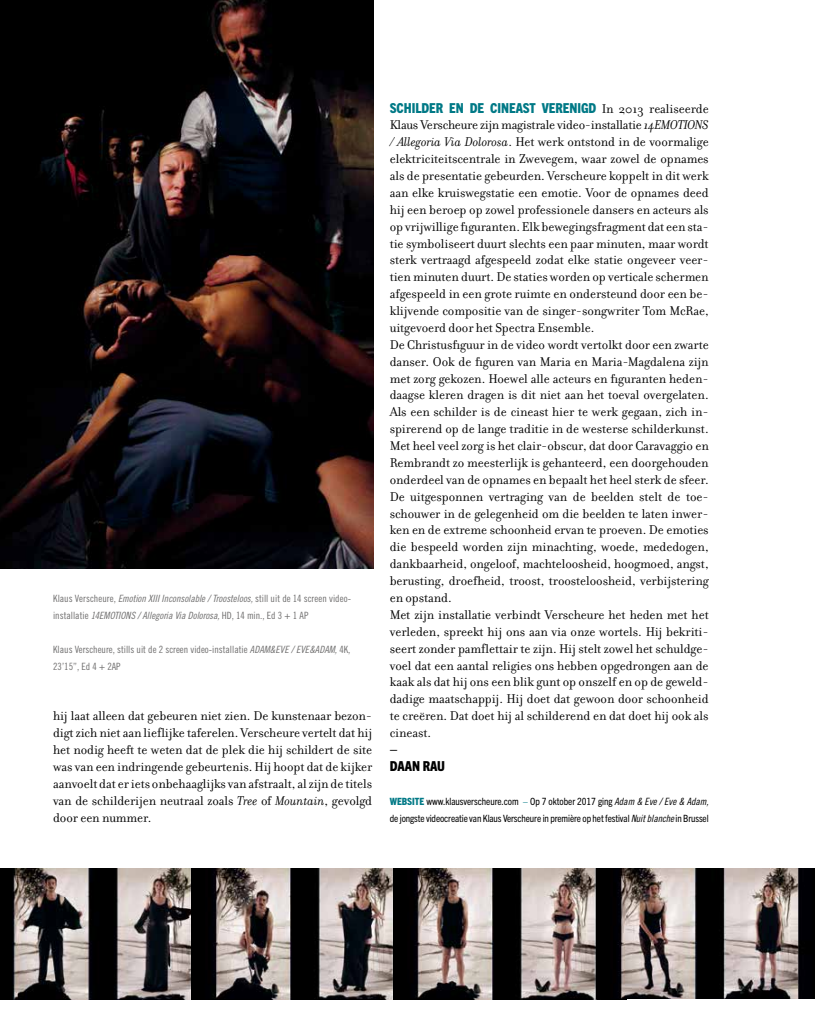
<style>
.page{position:relative;width:815px;height:1028px;background:#fff}
.page>*{position:absolute;margin:0;border:0;box-sizing:border-box;transform-origin:0 0}
.t1{font:13.75px/16.9px "Filosofia OT";letter-spacing:-.005em;color:#000;text-align:justify}
.t2{font:800 condensed 13.75px "Trade Gothic Next LT Pro";letter-spacing:-.005em;color:#007986}
.t3{font:800 condensed 13.75px/16.9px "Trade Gothic Next LT Pro";color:#000}
.t4{font:10px/16.9px "Trade Gothic LT Std Cn 18";color:#706f6f}
.t5{font:condensed 10px/16.9px "Trade Gothic Next LT Pro";letter-spacing:-.01em;color:#000}
.t6{font:10px "Trade Gothic LT Std Cn 18 Obl";letter-spacing:-.005em;color:#706f6f}
.s1{font-family:"Trade Gothic LT Std Cn 18 Obl"}
.s2{font-family:"Trade Gothic LT Std Cn 18"}
.s3{font-style:italic}
.s4{font-family:"Filosofia OT";font-weight:400;font-stretch:normal;color:#000}
.s5{font-weight:800;color:#007986}
.s6{color:#007986}
.s7{font-family:"Trade Gothic LT Std Cn 18 Obl";font-stretch:normal}
</style>
<div class="page">
<img style="left:0;top:869px;width:191px;height:130px">
<img style="left:191px;top:869px;width:202px;height:130px">
<img style="left:393px;top:868px;width:234px;height:131px">
<img style="left:597px;top:868px;width:218px;height:130px">
<img style="left:0;top:0;width:373px;height:568px">
<p class="t4" style="left:53px;top:590px;width:300px">Klaus Verscheure, <span class="s1">Emotion XIII Inconsolable / Troosteloos,</span> still uit de 14 screen video-</p>
<p class="t6" style="left:53px;top:609px;width:257px"><span class="s2">installatie</span> 14EMOTIONS / Allegoria Via Dolorosa, <span class="s2">HD , 14 min., Ed 3 + 1 AP</span></p>
<p class="t4" style="left:53px;top:640px;width:299px">Klaus Verscheure, stills uit de 2 screen video-installatie <span class="s1">ADAM&amp;EVE / EVE&amp;ADAM,</span> 4K,<br>23’15’’, Ed 4 + 2AP</p>
<p class="t1" style="left:53px;top:707px;width:321px">hij laat alleen dat gebeuren niet zien. De kunstenaar bezon&shy;digt zich niet aan lieflijke taferelen. Verscheure vertelt dat hij het nodig heeft te weten dat de plek die hij schildert de site was van een indringende gebeurtenis. Hij hoopt dat de kijker aanvoelt dat er iets onbehaaglijks van afstraalt, al zijn de titels van de schilderijen neutraal zoals <span class="s3">Tree</span> of <span class="s3">Mountain</span>, gevolgd door een nummer.</p>
<p class="t2" style="left:390px;top:98px;width:320px">SCHILDER EN DE CINEAST VERENIGD <span class="s4">In 2013 realiseerde</span></p>
<p class="t1" style="left:390px;top:117px;width:320px;text-align:left">Klaus Verscheure zijn magistrale video-installatie <span class="s3">14EMOTIONS / Allegoria Via Dolorosa</span>. Het werk ontstond in de voormalige elektriciteitscentrale in Zwevegem, waar zowel de opnames als de presentatie gebeurden. Verscheure koppelt in dit werk aan elke kruiswegstatie een emotie. Voor de opnames deed hij een beroep op zowel professionele dansers en acteurs als op vrijwillige figuranten. Elk bewegingsfragment dat een sta&shy;tie symboliseert duurt slechts een paar minuten, maar wordt sterk vertraagd afgespeeld zodat elke statie ongeveer veer&shy;tien minuten duurt. De staties worden op verticale schermen afgespeeld in een grote ruimte en ondersteund door een be&shy;klijvende compositie van de singer-songwriter Tom McRae, uitgevoerd door het Spectra Ensemble.<br>De Christusfiguur in de video wordt vertolkt door een zwarte danser. Ook de figuren van Maria en Maria-Magdalena zijn met zorg gekozen. Hoewel alle acteurs en figuranten heden&shy;daagse kleren dragen is dit niet aan het toeval overgelaten.<br>Als een schilder is de cineast hier te werk gegaan, zich in&shy;spirerend op de lange traditie in de westerse schilderkunst.<br>Met heel veel zorg is het clair-obscur, dat door Caravaggio en Rembrandt zo meesterlijk is gehanteerd, een doorgehouden onderdeel van de opnames en bepaalt het heel sterk de sfeer.<br>De uitgesponnen vertraging van de beelden stelt de toe&shy;schouwer in de gelegenheid om die beelden te laten inwer&shy;ken en de extreme schoonheid ervan te proeven. De emoties die bespeeld worden zijn minachting, woede, mededogen, dankbaarheid, ongeloof, machteloosheid, hoogmoed, angst, berusting, droefheid, troost, troosteloosheid, verbijstering en opstand.<br>Met zijn installatie verbindt Verscheure het heden met het verleden, spreekt hij ons aan via onze wortels. Hij bekriti&shy;seert zonder pamflettair te zijn. Hij stelt zowel het schuldge&shy;voel dat een aantal religies ons hebben opgedrongen aan de kaak als dat hij ons een blik gunt op onszelf en op de geweld&shy;dadige maatschappij. Hij doet dat gewoon door schoonheid te creëren. Dat doet hij al schilderend en dat doet hij ook als cineast.</p>
<p class="t3" style="left:390px;top:739px;width:57px">–<br>DAAN RAU</p>
<p class="t5" style="left:390px;top:792px;width:320px"><span class="s5">WEBSITE</span> www.klausverscheure.com <span class="s6">–</span> Op 7 oktober 2017 ging <span class="s7">Adam &amp; Eve / Eve &amp; Adam, </span>de jongste videocreatie van Klaus Verscheure in première op het festival <span class="s7">Nuit blanche</span> in Brussel</p>
</div>
